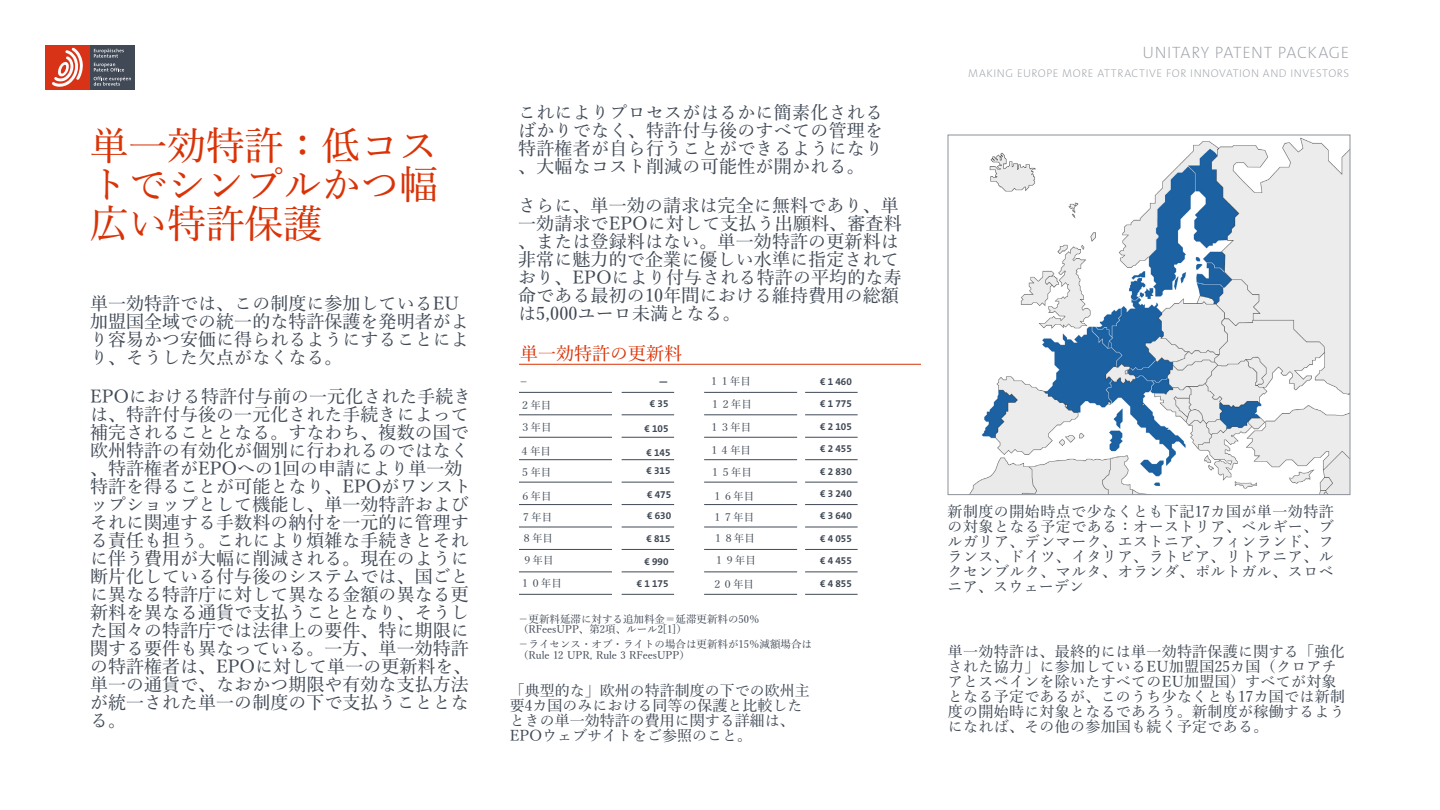
<style>
.page{position:relative;width:1440px;height:810px;background:#fff}
.page>*{position:absolute;margin:0;border:0;box-sizing:border-box;transform-origin:0 0}
.t1{font:500 39px/39px "Yu Min";letter-spacing:-.01em;color:#d93307;text-align:justify}
.t2{font:500 18px/18px "Yu Min";color:#404955}
.t3{font:500 18px "Yu Min";color:#d93307}
.t4{font:16.5px "The Sans LP2 Ex Lig";letter-spacing:.035em;color:#9fa4aa}
.t5{font:500 15px/15px "Yu Min";letter-spacing:.02em;color:#404955}
.t6{font:500 15px/15px "Yu Min";color:#404955}
.t7{font:11.25px "The Sans LP2 Ex Lig";letter-spacing:.055em;color:#9fa4aa}
.t8{font:500 10.5px/10.5px "Yu Min";color:#404955}
._03-Txt_in_Table_Nor{font:10.5px "The Sans LP3 Lig";color:#404955}
._03-Txt_in_Table_Bol{font:9.98px "The Sans LP7 Bld";color:#404955}
</style>
<div class="page">
<div style="left:90px;top:45px;width:45px;height:45px;background:#404955"></div>
<svg style="left:94px;top:49px;width:30px;height:22px"></svg>
<svg style="left:94px;top:77px;width:37px;height:9px"></svg>
<div style="left:45px;top:45px;width:45px;height:45px;background:#d93317"></div>
<svg style="left:52px;top:48px;width:31px;height:39px"></svg>
<img style="left:970px;top:137px;width:378px;height:356px">
<div style="left:948px;top:135px;width:402px;height:360px;border:1px solid #8d9299"></div>
<hr style="left:519px;top:364px;width:402px;height:1px;background:#d93307">
<hr style="left:519px;top:392px;width:93px;height:1px;background:#404955">
<hr style="left:622px;top:392px;width:52px;height:1px;background:#404955">
<hr style="left:704px;top:392px;width:93px;height:1px;background:#404955">
<hr style="left:805px;top:392px;width:53px;height:1px;background:#404955">
<hr style="left:519px;top:415px;width:93px;height:1px;background:#404955">
<hr style="left:622px;top:415px;width:52px;height:1px;background:#404955">
<hr style="left:704px;top:415px;width:93px;height:1px;background:#404955">
<hr style="left:805px;top:415px;width:53px;height:1px;background:#404955">
<hr style="left:519px;top:437px;width:93px;height:1px;background:#404955">
<hr style="left:622px;top:437px;width:52px;height:1px;background:#404955">
<hr style="left:704px;top:437px;width:93px;height:1px;background:#404955">
<hr style="left:805px;top:437px;width:53px;height:1px;background:#404955">
<hr style="left:519px;top:459px;width:93px;height:1px;background:#404955">
<hr style="left:622px;top:459px;width:52px;height:1px;background:#404955">
<hr style="left:704px;top:459px;width:93px;height:1px;background:#404955">
<hr style="left:805px;top:459px;width:53px;height:1px;background:#404955">
<hr style="left:519px;top:482px;width:93px;height:1px;background:#404955">
<hr style="left:622px;top:482px;width:52px;height:1px;background:#404955">
<hr style="left:704px;top:482px;width:93px;height:1px;background:#404955">
<hr style="left:805px;top:482px;width:53px;height:1px;background:#404955">
<hr style="left:519px;top:504px;width:93px;height:1px;background:#404955">
<hr style="left:622px;top:504px;width:52px;height:1px;background:#404955">
<hr style="left:704px;top:504px;width:93px;height:1px;background:#404955">
<hr style="left:805px;top:504px;width:53px;height:1px;background:#404955">
<hr style="left:519px;top:527px;width:93px;height:1px;background:#404955">
<hr style="left:622px;top:527px;width:52px;height:1px;background:#404955">
<hr style="left:704px;top:527px;width:93px;height:1px;background:#404955">
<hr style="left:805px;top:527px;width:53px;height:1px;background:#404955">
<hr style="left:519px;top:549px;width:93px;height:1px;background:#404955">
<hr style="left:622px;top:549px;width:52px;height:1px;background:#404955">
<hr style="left:704px;top:549px;width:93px;height:1px;background:#404955">
<hr style="left:805px;top:549px;width:53px;height:1px;background:#404955">
<hr style="left:519px;top:572px;width:93px;height:1px;background:#404955">
<hr style="left:622px;top:572px;width:52px;height:1px;background:#404955">
<hr style="left:704px;top:572px;width:93px;height:1px;background:#404955">
<hr style="left:805px;top:572px;width:53px;height:1px;background:#404955">
<hr style="left:519px;top:594px;width:93px;height:1px;background:#404955">
<hr style="left:622px;top:594px;width:52px;height:1px;background:#404955">
<hr style="left:704px;top:594px;width:93px;height:1px;background:#404955">
<hr style="left:805px;top:594px;width:53px;height:1px;background:#404955">
<h1 class="t1" style="left:90px;top:126px;width:350px">単一効特許：低コストでシンプルかつ幅広い特許保護</h1>
<p class="t2" style="left:90px;top:294px;width:380px">単一効特許では、この制度に参加しているEU加盟国全域での統一的な特許保護を発明者がより容易かつ安価に得られるようにすることにより、そうした欠点がなくなる。</p>
<p class="t2" style="left:90px;top:387px;width:383px">EPOにおける特許付与前の一元化された手続きは、特許付与後の一元化された手続きによって補完されることとなる。すなわち、複数の国で欧州特許の有効化が個別に行われるのではなく、特許権者がEPOへの1回の申請により単一効特許を得ることが可能となり、EPOがワンストップショップとして機能し、単一効特許およびそれに関連する手数料の納付を一元的に管理する責任も担う。これにより煩雑な手続きとそれに伴う費用が大幅に削減される。現在のように断片化している付与後のシステムでは、国ごとに異なる特許庁に対して異なる金額の異なる更新料を異なる通貨で支払うこととなり、そうした国々の特許庁では法律上の要件、特に期限に関する要件も異なっている。一方、単一効特許の特許権者は、EPOに対して単一の更新料を、単一の通貨で、なおかつ期限や有効な支払方法が統一された単一の制度の下で支払うこととなる。</p>
<p class="t2" style="left:518px;top:103px;width:367px">これによりプロセスがはるかに簡素化される</p>
<p class="t2" style="left:518px;top:121px;width:367px;text-align:justify">ばかりでなく、特許付与後のすべての管理を特許権者が自ら行うことができるようになり、大幅なコスト削減の可能性が開かれる。</p>
<p class="t2" style="left:518px;top:196px;width:385px">さらに、単一効の請求は完全に無料であり、単一効請求でEPOに対して支払う出願料、審査料、または登録料はない。単一効特許の更新料は非常に魅力的で企業に優しい水準に指定されており、EPOにより付与される特許の平均的な寿命である最初の10年間における維持費用の総額は5,000ユーロ未満となる。</p>
<p class="t3" style="left:520px;top:344px;width:164px">単一効特許の更新料</p>
<p class="_03-Txt_in_Table_Nor" style="left:521px;top:375px;width:7px">–</p>
<p class="_03-Txt_in_Table_Bol" style="left:659px;top:375px;width:11px">—</p>
<p class="_03-Txt_in_Table_Bol" style="left:820px;top:375px;width:33px">€ 1 460</p>
<p class="t8" style="left:709px;top:375px;width:43px">１１年目</p>
<p class="t8" style="left:710px;top:399px;width:43px">１２年目</p>
<p class="t8" style="left:709px;top:422px;width:43px">１３年目</p>
<p class="t8" style="left:520px;top:394px;width:33px;line-height:22.5px">２年目<br>３年目</p>
<p class="t8" style="left:520px;top:467px;width:33px">５年目</p>
<p class="t8" style="left:521px;top:512px;width:33px">７年目</p>
<p class="_03-Txt_in_Table_Bol" style="left:650px;top:398px;width:20px">€ 35</p>
<p class="_03-Txt_in_Table_Bol" style="left:820px;top:398px;width:33px">€ 1 775</p>
<p class="_03-Txt_in_Table_Bol" style="left:644px;top:422px;width:26px">€ 105</p>
<p class="_03-Txt_in_Table_Bol" style="left:820px;top:420px;width:33px">€ 2 105</p>
<p class="_03-Txt_in_Table_Bol" style="left:646px;top:464px;width:26px">€ 315</p>
<p class="t8" style="left:709px;top:445px;width:43px">１４年目</p>
<p class="_03-Txt_in_Table_Bol" style="left:820px;top:442px;width:33px">€ 2 455</p>
<p class="t8" style="left:520px;top:446px;width:33px">４年目</p>
<p class="_03-Txt_in_Table_Bol" style="left:646px;top:446px;width:26px">€ 145</p>
<p class="t8" style="left:710px;top:467px;width:43px">１５年目</p>
<p class="t8" style="left:712px;top:491px;width:43px">１６年目</p>
<p class="_03-Txt_in_Table_Bol" style="left:820px;top:465px;width:33px">€ 2 830</p>
<p class="_03-Txt_in_Table_Bol" style="left:820px;top:487px;width:33px">€ 3 240</p>
<p class="t8" style="left:520px;top:491px;width:33px">６年目</p>
<p class="_03-Txt_in_Table_Bol" style="left:647px;top:488px;width:26px">€ 475</p>
<p class="_03-Txt_in_Table_Bol" style="left:647px;top:509px;width:26px">€ 630</p>
<p class="t8" style="left:712px;top:512px;width:43px">１７年目</p>
<p class="_03-Txt_in_Table_Bol" style="left:820px;top:510px;width:33px">€ 3 640</p>
<p class="t8" style="left:522px;top:533px;width:33px">８年目</p>
<p class="t8" style="left:713px;top:533px;width:43px">１８年目</p>
<p class="_03-Txt_in_Table_Bol" style="left:646px;top:532px;width:26px">€ 815</p>
<p class="_03-Txt_in_Table_Bol" style="left:820px;top:532px;width:33px">€ 4 055</p>
<p class="t8" style="left:522px;top:555px;width:33px">９年目</p>
<p class="_03-Txt_in_Table_Bol" style="left:644px;top:555px;width:26px">€ 990</p>
<p class="t8" style="left:714px;top:555px;width:43px">１９年目</p>
<p class="_03-Txt_in_Table_Bol" style="left:820px;top:555px;width:33px">€ 4 455</p>
<p class="t8" style="left:520px;top:578px;width:43px">１０年目</p>
<p class="t8" style="left:712px;top:579px;width:43px">２０年目</p>
<p class="_03-Txt_in_Table_Bol" style="left:637px;top:577px;width:33px">€ 1 175</p>
<p class="_03-Txt_in_Table_Bol" style="left:820px;top:577px;width:33px">€ 4 855</p>
<p class="t8" style="left:518px;top:614px;width:243px">－更新料延滞に対する追加料金＝延滞更新料の50％（RFeesUPP、第2項、ルール2[1]）</p>
<p class="t8" style="left:518px;top:638px;width:296px;line-height:11px">－ライセンス・オブ・ライトの場合は更新料が15％減額場合は（Rule 12 UPR, Rule 3 RFeesUPP）</p>
<p class="t6" style="left:510px;top:683px;width:301px">「典型的な」欧州の特許制度の下での欧州主要4カ国のみにおける同等の保護と比較したときの単一効特許の費用に関する詳細は、<br>EPOウェブサイトをご参照のこと。</p>
<p class="t4" style="left:1143px;top:41px;width:208px">UNITARY PATENT PACKAGE</p>
<p class="t7" style="left:968px;top:66px;width:383px">MAKING EUROPE MORE ATTRACTIVE FOR INNOVATION AND INVESTORS</p>
<p class="t5" style="left:948px;top:504px;width:388px;text-align:justify">新制度の開始時点で少なくとも下記17カ国が単一効特許の対象となる予定である：オーストリア、ベルギー、ブルガリア、デンマーク、エストニア、フィンランド、フランス、ドイツ、イタリア、ラトビア、リトアニア、ルクセンブルク、マルタ、オランダ、ポルトガル、スロベニア、スウェーデン</p>
<p class="t5" style="left:948px;top:644px;width:399px">単一効特許は、最終的には単一効特許保護に関する「強化された協力」に参加しているEU加盟国25カ国（クロアチアとスペインを除いたすべてのEU加盟国）すべてが対象となる予定であるが、このうち少なくとも17カ国では新制度の開始時に対象となるであろう。新制度が稼働するようになれば、その他の参加国も続く予定である。</p>
</div>
